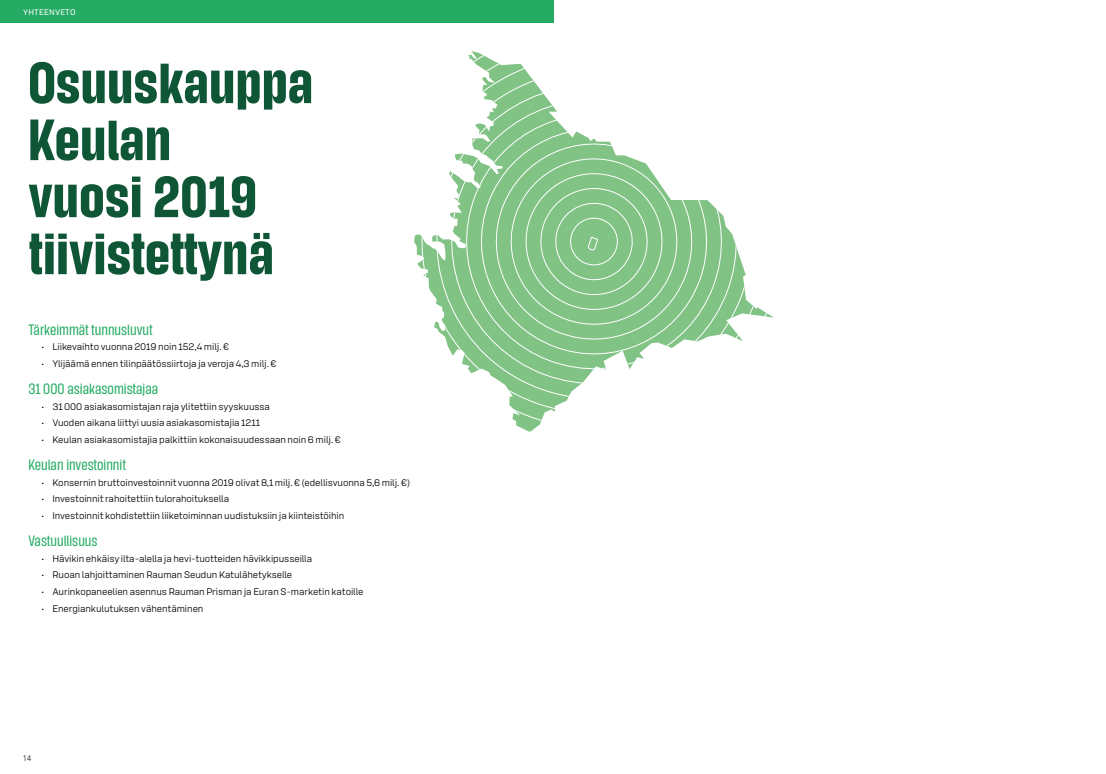
<style>
.page{position:relative;width:1106px;height:774px;background:#fff}
.page>*{position:absolute;margin:0;border:0;box-sizing:border-box;transform-origin:0 0}
.t1{font:700 58px/57px "S Bonus Display";color:#0f5637}
.t2{font:500 15px "S Bonus Display";color:#25ab63}
.t3{font:9.5px "S Bonus Text";letter-spacing:-.01em;color:#000}
.t4{font:500 8px "S Bonus Text";letter-spacing:.02em;color:#fff}
.t5{font:300 8px "Avenir LT Std";color:#000}
</style>
<div class="page">
<div style="left:0;top:0;width:553px;height:23px;background:#25ab63"></div>
<svg style="left:414px;top:51px;width:360px;height:381px"></svg>
<p class="t4" style="left:23px;top:8px;width:54px">YHTEENVETO</p>
<h1 class="t1" style="left:28px;top:55px;width:286px">Osuuskauppa<br>Keulan<br>vuosi 2019 tiivistettynä</h1>
<h2 class="t2" style="left:28px;top:321px;width:126px">Tärkeimmät tunnusluvut</h2>
<p class="t3" style="left:41px;top:341px;width:189px">• Liikevaihto vuonna 2019 noin 152,4 milj. €</p>
<p class="t3" style="left:41px;top:358px;width:237px">• Ylijäämä ennen tilinpäätössiirtoja ja veroja 4,3 milj. €</p>
<h2 class="t2" style="left:28px;top:380px;width:131px">31 000 asiakasomistajaa</h2>
<p class="t3" style="left:41px;top:401px;width:230px">• 31000 asiakasomistajan raja ylitettiin syyskuussa</p>
<p class="t3" style="left:41px;top:417px;width:220px">• Vuoden aikana liittyi uusia asiakasomistajia 1211</p>
<p class="t3" style="left:41px;top:434px;width:301px">• Keulan asiakasomistajia palkittiin kokonaisuudessaan noin 6 milj. €</p>
<h2 class="t2" style="left:28px;top:456px;width:99px">Keulan investoinnit</h2>
<p class="t3" style="left:41px;top:476px;width:370px">• Konsernin bruttoinvestoinnit vuonna 2019 olivat 8,1 milj. € (edellisvuonna 5,6 milj. €)</p>
<p class="t3" style="left:41px;top:493px;width:189px">• Investoinnit rahoitettiin tulorahoituksella</p>
<p class="t3" style="left:41px;top:510px;width:304px">• Investoinnit kohdistettiin liiketoiminnan uudistuksiin ja kiinteistöihin</p>
<h2 class="t2" style="left:28px;top:532px;width:71px">Vastuullisuus</h2>
<p class="t3" style="left:41px;top:552px;width:272px">• Hävikin ehkäisy ilta-alella ja hevi-tuotteiden hävikkipusseilla</p>
<p class="t3" style="left:41px;top:569px;width:252px">• Ruoan lahjoittaminen Rauman Seudun Katulähetykselle</p>
<p class="t3" style="left:41px;top:586px;width:323px">• Aurinkopaneelien asennus Rauman Prisman ja Euran S-marketin katoille</p>
<p class="t3" style="left:41px;top:602px;width:164px">• Energiankulutuksen vähentäminen</p>
<p class="t5" style="left:23px;top:754px;width:10px">14</p>
</div>
